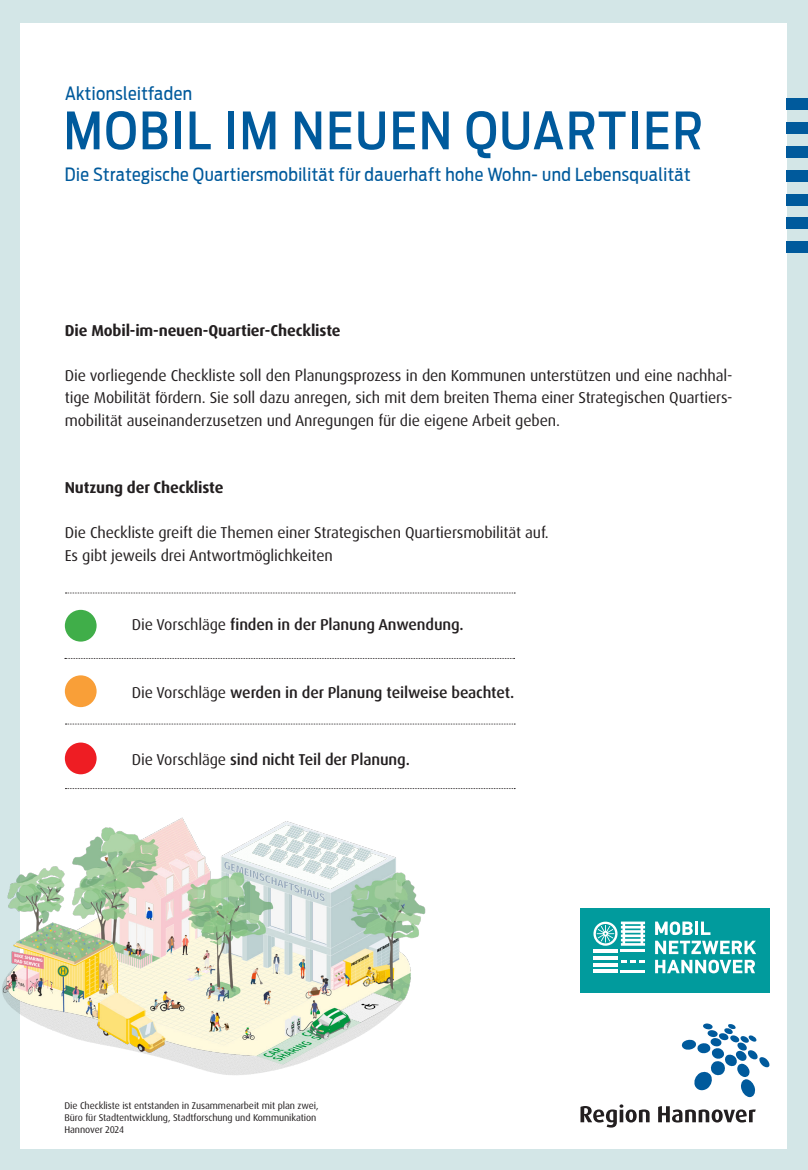
<style>
.page{position:relative;width:808px;height:1170px;background:#fff}
.page>*{position:absolute;margin:0;border:0;box-sizing:border-box;transform-origin:0 0}
.t1{font:500 51px "Antenna Cond";letter-spacing:.04em;color:#005a9c}
.t2{font:18px "Antenna Cond";letter-spacing:.025em;color:#005a9c}
.t3{font:15.75px/22.5px "Dax Pro";letter-spacing:-.01em;color:#231f20;text-align:justify}
.t4{font:500 15.75px "Dax Pro";letter-spacing:-.01em;color:#231f20}
.t5{font:700 15.75px "Dax Pro";letter-spacing:-.01em;color:#231f20}
.t6{font:9.75px/12px "Dax Pro";letter-spacing:-.01em;color:#231f20}
.s1{font-weight:400}
</style>
<div class="page">
<div style="left:0;top:0;width:808px;height:1169px;background:#d3e6e7"></div>
<div style="left:20px;top:23px;width:767px;height:1125px;background:#fff"></div>
<img style="left:2px;top:817px;width:424px;height:258px">
<svg style="left:580px;top:1104px;width:70px;height:23px"></svg>
<svg style="left:658px;top:1106px;width:98px;height:16px"></svg>
<svg style="left:681px;top:1023px;width:89px;height:74px"></svg>
<div style="left:787px;top:170px;width:21px;height:12px;background:#005a9c"></div>
<div style="left:787px;top:122px;width:21px;height:12px;background:#005a9c"></div>
<div style="left:787px;top:146px;width:21px;height:12px;background:#005a9c"></div>
<div style="left:787px;top:217px;width:21px;height:12px;background:#005a9c"></div>
<div style="left:787px;top:194px;width:21px;height:11px;background:#005a9c"></div>
<div style="left:787px;top:241px;width:21px;height:12px;background:#005a9c"></div>
<div style="left:787px;top:98px;width:21px;height:12px;background:#005a9c"></div>
<div style="left:65px;top:609px;width:32px;height:32px;background:#40ae49;border-radius:50%"></div>
<div style="left:65px;top:675px;width:32px;height:32px;background:#f99f38;border-radius:50%"></div>
<div style="left:65px;top:742px;width:32px;height:32px;background:#ee1d23;border-radius:50%"></div>
<svg style="left:65px;top:658px;width:450px;height:1px"></svg>
<svg style="left:65px;top:592px;width:450px;height:1px"></svg>
<svg style="left:65px;top:723px;width:450px;height:1px"></svg>
<svg style="left:65px;top:788px;width:450px;height:1px"></svg>
<div style="left:580px;top:908px;width:190px;height:84px;background:#019b9d"></div>
<svg style="left:621px;top:960px;width:24px;height:2px"></svg>
<hr style="left:621px;top:970px;width:24px;height:3px;background:#fff">
<hr style="left:621px;top:949px;width:24px;height:2px;background:#fff">
<svg style="left:655px;top:921px;width:101px;height:52px"></svg>
<svg style="left:593px;top:921px;width:52px;height:24px"></svg>
<svg style="left:593px;top:956px;width:24px;height:3px"></svg>
<svg style="left:593px;top:963px;width:24px;height:3px"></svg>
<hr style="left:593px;top:969px;width:24px;height:4px;background:#fff">
<svg style="left:593px;top:949px;width:24px;height:3px"></svg>
<p class="t2" style="left:65px;top:83px;width:129px">Aktionsleitfaden</p>
<h1 class="t1" style="left:64px;top:101px;width:641px">MOBIL IM NEUEN QUARTIER</h1>
<p class="t2" style="left:65px;top:163px;width:627px">Die Strategische Quartiersmobilität für dauerhaft hohe Wohn- und Lebensqualität</p>
<p class="t5" style="left:65px;top:320px;width:277px">Die Mobil-im-neuen-Quartier-Checkliste</p>
<p class="t3" style="left:65px;top:364px;width:669px">Die vorliegende Checkliste soll den Planungsprozess in den Kommunen unterstützen und eine nachhal&shy;tige Mobilität fördern. Sie soll dazu anregen, sich mit dem breiten Thema einer Strategischen Quartiers&shy;mobilität auseinanderzusetzen und Anregungen für die eigene Arbeit geben.</p>
<p class="t5" style="left:65px;top:477px;width:160px">Nutzung der Checkliste</p>
<p class="t3" style="left:65px;top:521px;width:485px">Die Checkliste greift die Themen einer Strategischen Quartiersmobilität auf.<br>Es gibt jeweils drei Antwortmöglichkeiten</p>
<p class="t4" style="left:132px;top:614px;width:333px"><span class="s1">Die Vorschläge</span> finden in der Planung Anwendung.</p>
<p class="t4" style="left:132px;top:682px;width:384px"><span class="s1">Die Vorschläge</span> werden in der Planung teilweise beachtet.</p>
<p class="t4" style="left:132px;top:749px;width:280px"><span class="s1">Die Vorschläge</span> sind nicht Teil der Planung.</p>
<p class="t6" style="left:64px;top:1099px;width:256px">Die Checkliste ist entstanden in Zusammenarbeit mit plan zwei,<br>Büro für Stadtentwicklung, Stadtforschung und Kommunikation<br>Hannover 2024</p>
</div>
